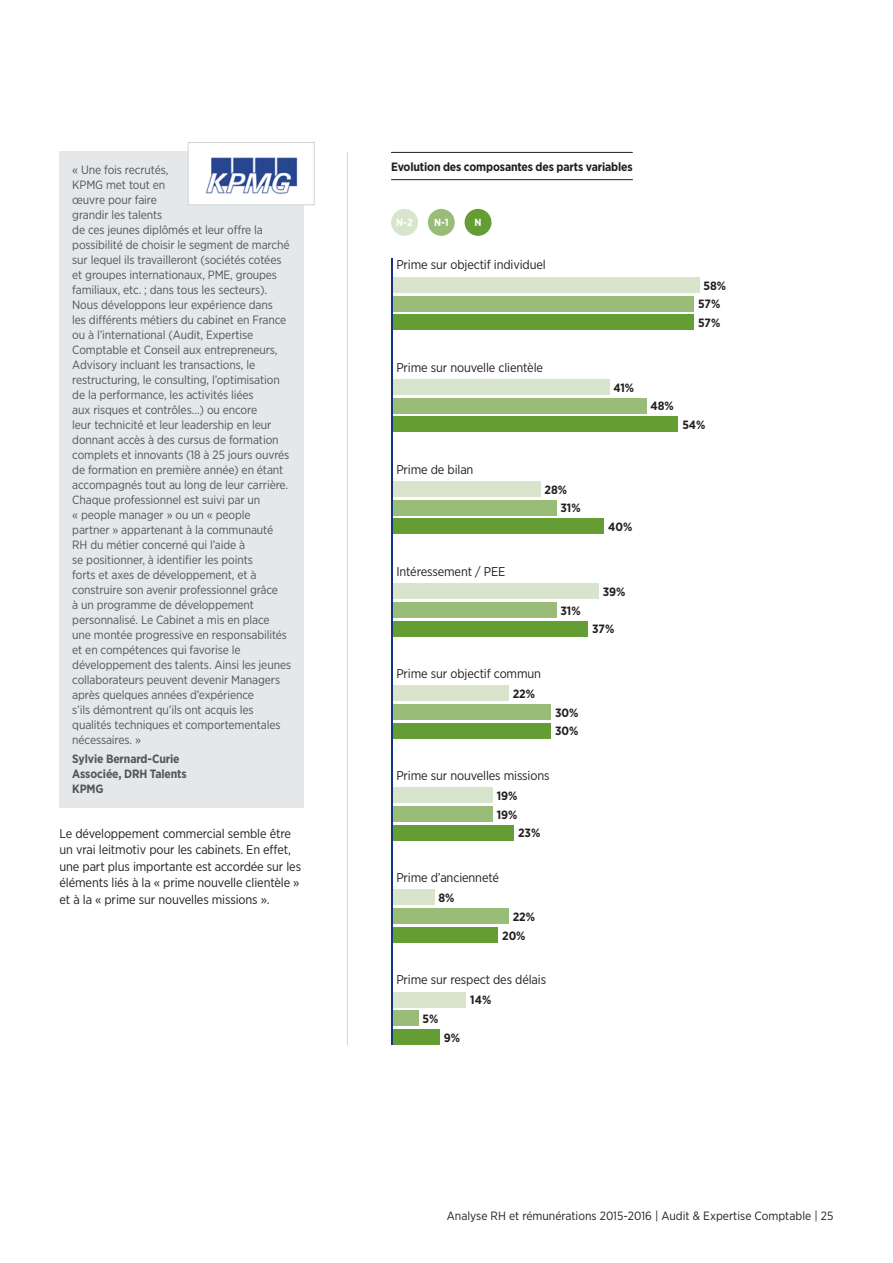
<style>
.page{position:relative;width:893px;height:1263px;background:#fff}
.page>*{position:absolute;margin:0;border:0;box-sizing:border-box;transform-origin:0 0}
.Bodycopy{font:12.75px/16.5px "Gotham Narrow";letter-spacing:-.01em;color:#231f20}
.verbatim{font:12px/15px "Gotham Narrow";letter-spacing:-.01em;color:#52555c}
.Article_heading-oran{font:700 12px "Gotham Narrow";color:#231f20}
.Footer_Right{font:12px "Gotham Narrow";color:#231f20}
.verbatim-2{font:700 12px/14.7px "Gotham Narrow";letter-spacing:-.01em;color:#52555c}
.Chart_Title{font:700 12px "Gotham Narrow";letter-spacing:-.01em;color:#231f20}
.Sub-heading_Bold_10p{font:700 10.35px "Gotham Narrow";color:#fff}
</style>
<div class="page">
<hr style="left:391px;top:152px;width:242px;height:1px;background:#231f20">
<hr style="left:391px;top:179px;width:242px;height:1px;background:#231f20">
<div style="left:392px;top:992px;width:74px;height:15px;background:#d8e5cc"></div>
<div style="left:392px;top:1011px;width:26px;height:15px;background:#9abc79"></div>
<div style="left:392px;top:1029px;width:48px;height:16px;background:#639d34"></div>
<div style="left:392px;top:889px;width:42px;height:16px;background:#d8e5cc"></div>
<div style="left:392px;top:908px;width:116px;height:16px;background:#9abc79"></div>
<div style="left:392px;top:927px;width:106px;height:15px;background:#639d34"></div>
<div style="left:392px;top:787px;width:101px;height:16px;background:#d8e5cc"></div>
<div style="left:392px;top:806px;width:101px;height:16px;background:#9abc79"></div>
<div style="left:392px;top:825px;width:122px;height:15px;background:#639d34"></div>
<div style="left:392px;top:685px;width:116px;height:16px;background:#d8e5cc"></div>
<div style="left:392px;top:704px;width:159px;height:15px;background:#9abc79"></div>
<div style="left:392px;top:723px;width:159px;height:15px;background:#639d34"></div>
<div style="left:392px;top:583px;width:207px;height:16px;background:#d8e5cc"></div>
<div style="left:392px;top:602px;width:164px;height:15px;background:#9abc79"></div>
<div style="left:392px;top:621px;width:196px;height:15px;background:#639d34"></div>
<div style="left:392px;top:481px;width:148px;height:16px;background:#d8e5cc"></div>
<div style="left:392px;top:500px;width:164px;height:15px;background:#9abc79"></div>
<div style="left:392px;top:519px;width:212px;height:15px;background:#639d34"></div>
<div style="left:392px;top:379px;width:217px;height:16px;background:#d8e5cc"></div>
<div style="left:392px;top:398px;width:254px;height:15px;background:#9abc79"></div>
<div style="left:392px;top:417px;width:286px;height:15px;background:#639d34"></div>
<div style="left:392px;top:277px;width:307px;height:15px;background:#d8e5cc"></div>
<div style="left:392px;top:296px;width:302px;height:15px;background:#9abc79"></div>
<div style="left:392px;top:314px;width:302px;height:16px;background:#639d34"></div>
<div style="left:465px;top:209px;width:26px;height:27px;background:#639d34;border-radius:50%"></div>
<div style="left:428px;top:209px;width:27px;height:27px;background:#9abc79;border-radius:50%"></div>
<div style="left:391px;top:209px;width:27px;height:27px;background:#d8e5cc;border-radius:50%"></div>
<hr style="left:391px;top:259px;width:2px;height:786px;background:#11367e">
<div style="left:60px;top:152px;width:244px;height:656px;background:#e6e7e9"></div>
<div style="left:188px;top:142px;width:127px;height:63px;background:#fff;border:1px solid #d1d2d4"></div>
<img style="left:206px;top:157px;width:92px;height:37px">
<hr style="left:347px;top:152px;width:1px;height:893px;background:#d1d2d4">
<p class="verbatim" style="left:72px;top:162px;width:220px">« Une fois recrutés,<br>KPMG met tout en<br>œuvre pour faire<br>grandir les talents<br>de ces jeunes diplômés et leur offre la possibilité de choisir le segment de marché sur lequel ils travailleront (sociétés cotées et groupes internationaux, PME, groupes familiaux, etc. ; dans tous les secteurs).<br>Nous développons leur expérience dans<br>les différents métiers du cabinet en France ou à l’international (Audit, Expertise Comptable et Conseil aux entrepreneurs, Advisory incluant les transactions, le restructuring, le consulting, l’optimisation de la performance, les activités liées<br>aux risques et contrôles…) ou encore<br>leur technicité et leur leadership en leur donnant accès à des cursus de formation complets et innovants (18 à 25 jours ouvrés de formation en première année) en étant accompagnés tout au long de leur carrière.<br>Chaque professionnel est suivi par un<br>« people manager » ou un « people<br>partner » appartenant à la communauté RH du métier concerné qui l’aide à<br>se positionner, à identifier les points<br>forts et axes de développement, et à construire son avenir professionnel grâce<br>à un programme de développement personnalisé. Le Cabinet a mis en place une montée progressive en responsabilités et en compétences qui favorise le développement des talents. Ainsi les jeunes collaborateurs peuvent devenir Managers après quelques années d’expérience<br>s’ils démontrent qu’ils ont acquis les qualités techniques et comportementales nécessaires. »</p>
<p class="verbatim-2" style="left:72px;top:752px;width:116px">Sylvie Bernard-Curie<br>Associée, DRH Talents<br>KPMG</p>
<p class="Bodycopy" style="left:60px;top:825px;width:243px">Le développement commercial semble être un vrai leitmotiv pour les cabinets. En effet, une part plus importante est accordée sur les éléments liés à la « prime nouvelle clientèle » et à la « prime sur nouvelles missions ».</p>
<p class="Chart_Title" style="left:391px;top:159px;width:243px">Evolution des composantes des parts variables</p>
<p class="Sub-heading_Bold_10p" style="left:396px;top:216px;width:18px">N-2</p>
<p class="Sub-heading_Bold_10p" style="left:434px;top:216px;width:16px">N-1</p>
<p class="Sub-heading_Bold_10p" style="left:474px;top:216px;width:9px">N</p>
<p class="Bodycopy" style="left:396px;top:256px;width:151px">Prime sur objectif individuel</p>
<p class="Bodycopy" style="left:396px;top:358px;width:148px">Prime sur nouvelle clientèle</p>
<p class="Article_heading-oran" style="left:613px;top:380px;width:22px">41%</p>
<p class="Bodycopy" style="left:396px;top:461px;width:79px">Prime de bilan</p>
<p class="Bodycopy" style="left:396px;top:563px;width:110px">Intéressement / PEE</p>
<p class="Article_heading-oran" style="left:544px;top:482px;width:24px">28%</p>
<p class="Article_heading-oran" style="left:560px;top:500px;width:22px">31%</p>
<p class="Article_heading-oran" style="left:608px;top:519px;width:26px">40%</p>
<p class="Article_heading-oran" style="left:560px;top:603px;width:22px">31%</p>
<p class="Article_heading-oran" style="left:603px;top:584px;width:24px">39%</p>
<p class="Article_heading-oran" style="left:592px;top:621px;width:24px">37%</p>
<p class="Bodycopy" style="left:396px;top:665px;width:146px">Prime sur objectif commun</p>
<p class="Article_heading-oran" style="left:513px;top:686px;width:24px">22%</p>
<p class="Article_heading-oran" style="left:555px;top:705px;width:25px">30%</p>
<p class="Article_heading-oran" style="left:555px;top:723px;width:25px">30%</p>
<p class="Bodycopy" style="left:396px;top:767px;width:155px">Prime sur nouvelles missions</p>
<p class="Article_heading-oran" style="left:497px;top:788px;width:22px">19%</p>
<p class="Article_heading-oran" style="left:497px;top:807px;width:22px">19%</p>
<p class="Article_heading-oran" style="left:518px;top:825px;width:24px">23%</p>
<p class="Bodycopy" style="left:396px;top:869px;width:104px">Prime d’ancienneté</p>
<p class="Article_heading-oran" style="left:438px;top:890px;width:18px">8%</p>
<p class="Article_heading-oran" style="left:513px;top:909px;width:24px">22%</p>
<p class="Article_heading-oran" style="left:502px;top:927px;width:25px">20%</p>
<p class="Bodycopy" style="left:396px;top:971px;width:151px">Prime sur respect des délais</p>
<p class="Article_heading-oran" style="left:470px;top:992px;width:22px">14%</p>
<p class="Article_heading-oran" style="left:423px;top:1011px;width:17px">5%</p>
<p class="Article_heading-oran" style="left:444px;top:1030px;width:18px">9%</p>
<p class="Article_heading-oran" style="left:704px;top:278px;width:24px">58%</p>
<p class="Article_heading-oran" style="left:698px;top:296px;width:24px">57%</p>
<p class="Article_heading-oran" style="left:698px;top:315px;width:24px">57%</p>
<p class="Article_heading-oran" style="left:651px;top:398px;width:25px">48%</p>
<p class="Article_heading-oran" style="left:682px;top:417px;width:25px">54%</p>
<p class="Footer_Right" style="left:447px;top:1209px;width:388px">Analyse RH et rémunérations 2015-2016 | Audit &amp; Expertise Comptable | 25</p>
</div>
